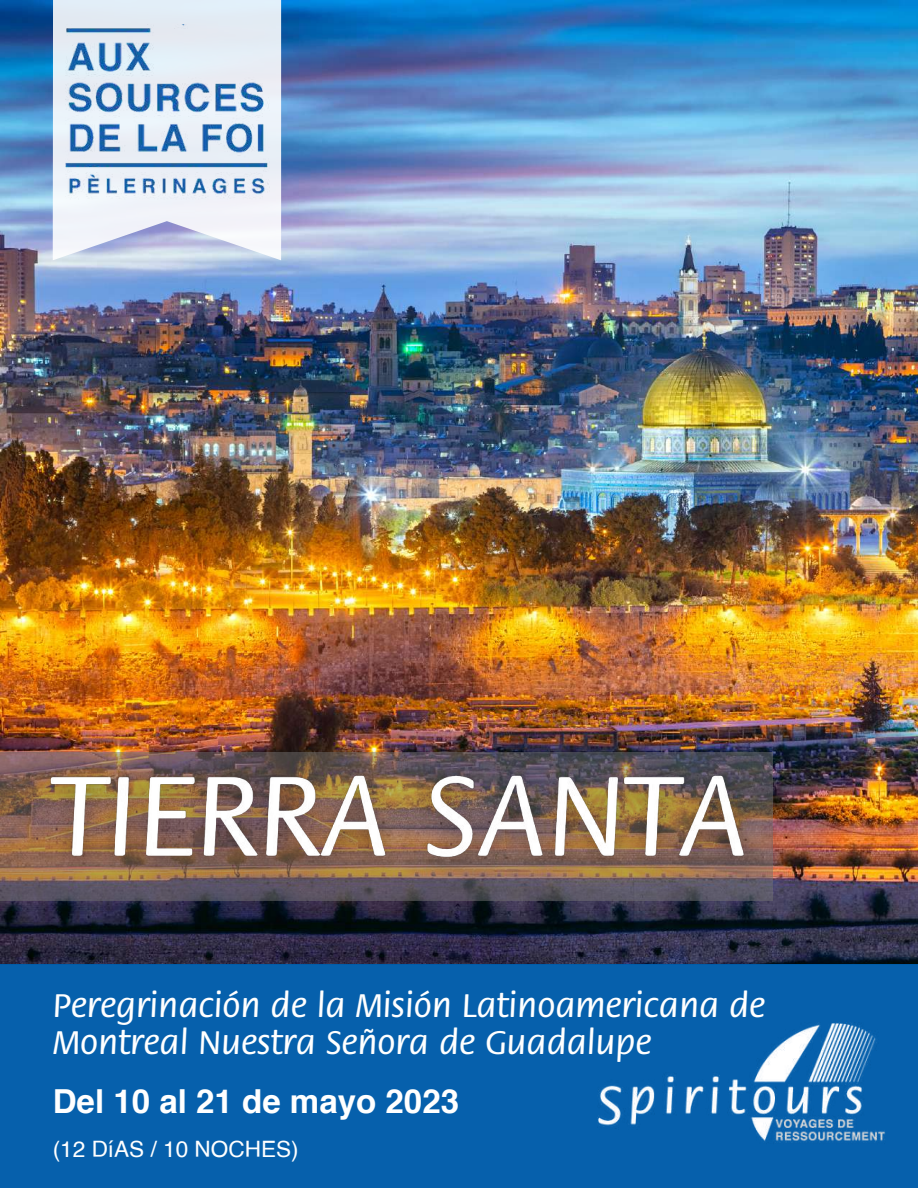
<style>
.page{position:relative;width:918px;height:1188px;background:#fff}
.page>*{position:absolute;margin:0;border:0;box-sizing:border-box;transform-origin:0 0}
.t1{font:500 36.15px/37.2px "Flora Std";color:#fff}
.t2{font:700 33.15px "Helvetica";color:#fff}
.t3{font:22.65px "Helvetica";color:#fff}
</style>
<div class="page">
<img style="left:0;top:0;width:918px;height:964px">
<svg style="left:0;top:753px;width:20px;height:148px"></svg>
<div style="left:0;top:964px;width:918px;height:224px;background:#005daa"></div>
<img style="left:597px;top:1022px;width:289px;height:121px">
<svg style="left:53px;top:0;width:228px;height:260px;fill:#e8eff8"></svg>
<img style="left:64px;top:25px;width:206px;height:176px">
<img style="left:20px;top:738px;width:792px;height:186px">
<p class="t1" style="left:53px;top:989px;width:714px">Peregrinación de la Misión Latinoamericana de<br>Montreal Nuestra Señora de Guadalupe</p>
<p class="t2" style="left:53px;top:1088px;width:408px">Del 10 al 21 de mayo 2023</p>
<p class="t3" style="left:53px;top:1140px;width:248px">(12 DíAS / 10 NOCHES)</p>
</div>
